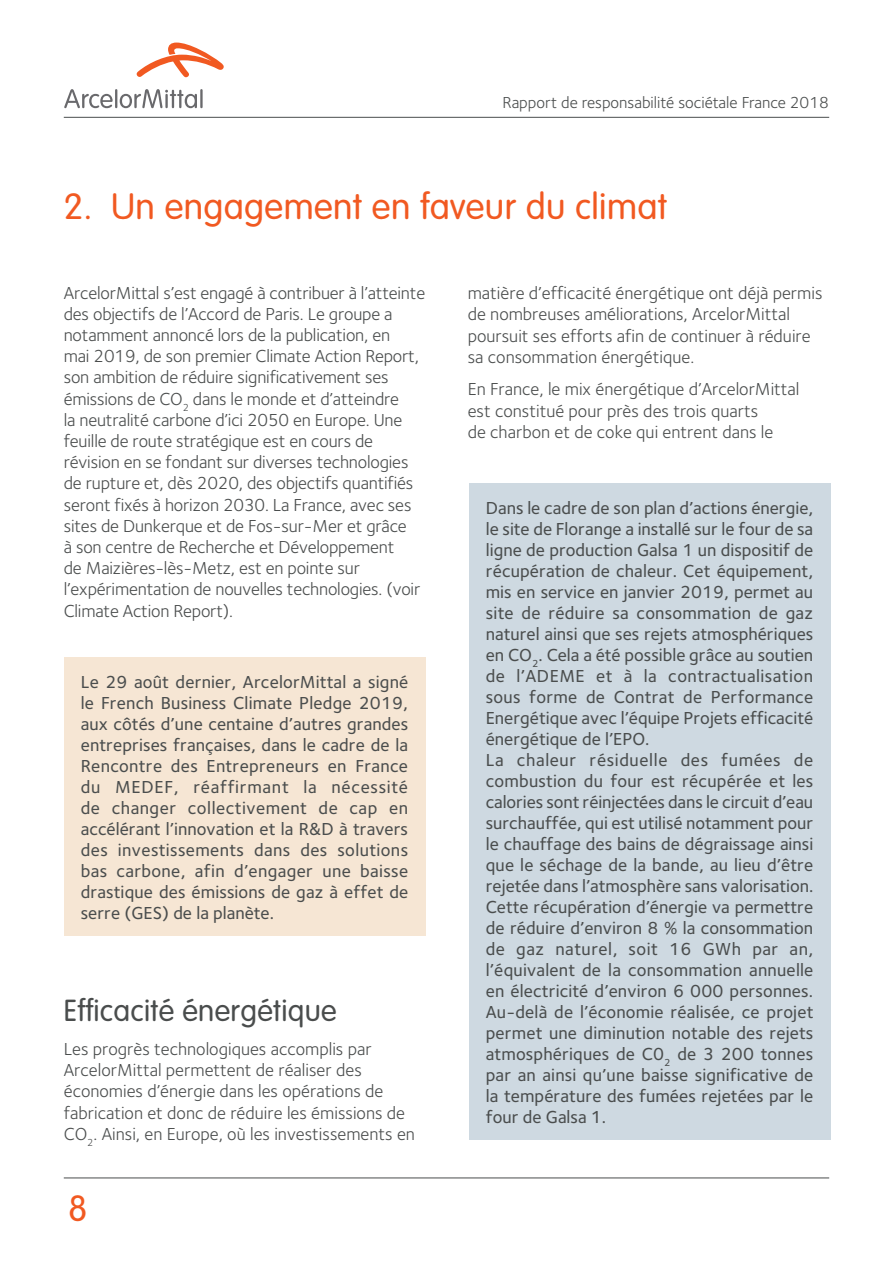
<style>
.page{position:relative;width:893px;height:1263px;background:#fff}
.page>*{position:absolute;margin:0;border:0;box-sizing:border-box;transform-origin:0 0}
.t1{font:300 36px "VAG Rounded Std";letter-spacing:.01em;color:#f15921}
.t2{font:300 30px "VAG Rounded Std";letter-spacing:.01em;color:#4a4d4d}
.t3{font:500 18px/21px "Foundry Sterling";color:#4a4d4d;text-align:justify}
.t4{font:18px/21.1px "Foundry Sterling";letter-spacing:-.01em;color:#4a4d4d}
.t5{font:16.5px "Foundry Sterling";color:#4a4d4d}
</style>
<div class="page">
<svg style="left:137px;top:43px;width:87px;height:34px"></svg>
<hr style="left:200px;top:89px;width:3px;height:19px;background:#69696c">
<svg style="left:64px;top:89px;width:133px;height:19px"></svg>
<hr style="left:64px;top:117px;width:765px;height:1px;background:#4a4d4d">
<hr style="left:64px;top:1177px;width:765px;height:1px;background:#4a4d4d">
<div style="left:64px;top:657px;width:361px;height:278px;background:#f6e6d4"></div>
<div style="left:469px;top:483px;width:361px;height:657px;background:#ced9e1"></div>
<p class="t5" style="left:503px;top:91px;width:328px">Rapport de responsabilité sociétale France 2018</p>
<h1 class="t1" style="left:64px;top:186px;width:605px">2. Un engagement en faveur du climat</h1>
<p class="t4" style="left:64px;top:282px;width:363px">ArcelorMittal s’est engagé à contribuer à l’atteinte des objectifs de l’Accord de Paris. Le groupe a notamment annoncé lors de la publication, en<br>mai 2019, de son premier Climate Action Report, son ambition de réduire significativement ses émissions de CO<sub>2</sub> dans le monde et d’atteindre<br>la neutralité carbone d’ici 2050 en Europe. Une feuille de route stratégique est en cours de révision en se fondant sur diverses technologies de rupture et, dès 2020, des objectifs quantifiés seront fixés à horizon 2030. La France, avec ses sites de Dunkerque et de Fos-sur-Mer et grâce<br>à son centre de Recherche et Développement<br>de Maizières-lès-Metz, est en pointe sur l’expérimentation de nouvelles technologies. (voir Climate Action Report).</p>
<p class="t3" style="left:81px;top:670px;width:329px">Le 29 août dernier, ArcelorMittal a signé le French Business Climate Pledge 2019, aux côtés d’une centaine d’autres grandes entreprises françaises, dans le cadre de la Rencontre des Entrepreneurs en France du MEDEF, réaffirmant la nécessité de changer collectivement de cap en accélérant l’innovation et la R&amp;D à travers des investissements dans des solutions bas carbone, afin d’engager une baisse drastique des émissions de gaz à effet de serre (GES) de la planète.</p>
<h2 class="t2" style="left:64px;top:993px;width:275px">Efficacité énergétique</h2>
<p class="t4" style="left:64px;top:1038px;width:353px">Les progrès technologiques accomplis par ArcelorMittal permettent de réaliser des économies d’énergie dans les opérations de fabrication et donc de réduire les émissions de CO<sub>2</sub>. Ainsi, en Europe, où les investissements en</p>
<h1 class="t1" style="left:68px;top:1188px;width:21px">8</h1>
<p class="t4" style="left:468px;top:281px;width:356px">matière d’efficacité énergétique ont déjà permis de nombreuses améliorations, ArcelorMittal poursuit ses efforts afin de continuer à réduire sa consommation énergétique.</p>
<p class="t4" style="left:468px;top:378px;width:333px">En France, le mix énergétique d’ArcelorMittal est constitué pour près des trois quarts<br>de charbon et de coke qui entrent dans le</p>
<p class="t3" style="left:486px;top:496px;width:329px;text-align:left">Dans le cadre de son plan d’actions énergie, le site de Florange a installé sur le four de sa ligne de production Galsa 1 un dispositif de récupération de chaleur. Cet équipement, mis en service en janvier 2019, permet au site de réduire sa consommation de gaz naturel ainsi que ses rejets atmosphériques en CO<sub>2</sub>. Cela a été possible grâce au soutien de l’ADEME et à la contractualisation sous forme de Contrat de Performance Energétique avec l’équipe Projets efficacité énergétique de l’EPO.<br>La chaleur résiduelle des fumées de combustion du four est récupérée et les calories sont réinjectées dans le circuit d’eau surchauffée, qui est utilisé notamment pour le chauffage des bains de dégraissage ainsi que le séchage de la bande, au lieu d’être rejetée dans l’atmosphère sans valorisation.<br>Cette récupération d’énergie va permettre de réduire d’environ 8 % la consommation de gaz naturel, soit 16 GWh par an, l’équivalent de la consommation annuelle en électricité d’environ 6 000 personnes.<br>Au-delà de l’économie réalisée, ce projet permet une diminution notable des rejets atmosphériques de C0<sub>2</sub> de 3 200 tonnes par an ainsi qu’une baisse significative de la température des fumées rejetées par le four de Galsa 1.</p>
</div>
